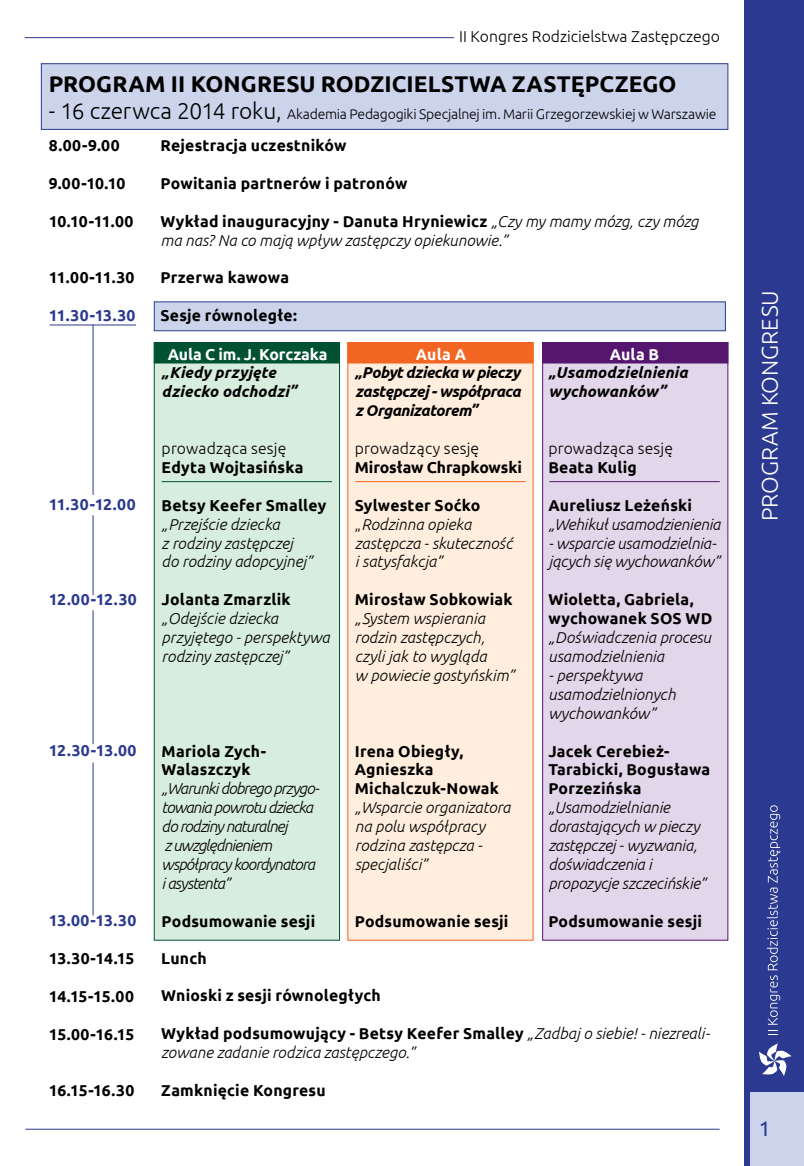
<style>
.page{position:relative;width:804px;height:1166px;background:#fff}
.page>*{position:absolute;margin:0;border:0;box-sizing:border-box;transform-origin:0 0}
.t1{font:700 22.75px "Ubuntu";letter-spacing:.005em;color:#000}
.t2{font:300 22.75px "Ubuntu";color:#fff}
.t3{font:21px "Ubuntu";color:#2b3990}
.t4{font:italic 300 15.75px/18.9px "Ubuntu";letter-spacing:-.005em;color:#000}
.t5{font:700 15.75px/18.9px "Ubuntu";letter-spacing:.015em;color:#000}
.t6{font:italic 700 15.75px/18.9px "Ubuntu";color:#000}
.t7{font:italic 300 15.75px/18.9px "Ubuntu";letter-spacing:-.05em;color:#000}
.t8{font:300 15.75px "Ubuntu";letter-spacing:.005em;color:#000}
.t9{font:700 15.75px "Ubuntu";letter-spacing:-.005em;color:#2b3990}
.t10{font:700 15.75px "Ubuntu";letter-spacing:.005em;color:#fff}
.t11{font:700 15.75px "Ubuntu";letter-spacing:-.005em;color:#000}
.t12{font:300 14px "Ubuntu";letter-spacing:-.015em;color:#000}
.s1{font-size:22.75px}
.s2{font-weight:700;font-style:normal}
.s3{font-style:normal}
</style>
<div class="page">
<div style="left:744px;top:0;width:60px;height:1166px;background:#2b3990"></div>
<hr style="left:25px;top:37px;width:429px;height:1px;background:#2b3990">
<hr style="left:25px;top:1129px;width:694px;height:1px;background:#2b3990">
<div style="left:750px;top:1092px;width:54px;height:74px;background:#ccd4ec"></div>
<svg style="left:759px;top:1043px;width:32px;height:33px"></svg>
<svg style="left:766px;top:805px;width:14px;height:230px"></svg>
<div style="left:154px;top:301px;width:571px;height:30px;background:#ccd4ec;border:1px solid #2b3990"></div>
<div style="left:347px;top:342px;width:186px;height:598px;background:#fed"></div>
<div style="left:542px;top:342px;width:186px;height:598px;background:#e2d6ea;border:1px solid #54166e"></div>
<div style="left:154px;top:342px;width:186px;height:598px;background:#d7eddd;border:1px solid #015233"></div>
<div style="left:41px;top:63px;width:687px;height:67px;background:#ccd4ec;border:1px solid #2b3990"></div>
<div style="left:347px;top:342px;width:186px;height:21px;background:#f26522"></div>
<div style="left:542px;top:342px;width:186px;height:21px;background:#54166e"></div>
<div style="left:154px;top:342px;width:186px;height:21px;background:#015233"></div>
<hr style="left:93px;top:325px;width:1px;height:170px;background:#2b3990">
<hr style="left:93px;top:515px;width:1px;height:80px;background:#2b3990">
<hr style="left:93px;top:610px;width:1px;height:134px;background:#2b3990">
<hr style="left:93px;top:762px;width:1px;height:153px;background:#2b3990">
<hr style="left:50px;top:324px;width:86px;height:1px;background:#2b3990">
<hr style="left:355px;top:481px;width:170px;height:1px;background:#f26522">
<hr style="left:162px;top:481px;width:170px;height:1px;background:#015233">
<hr style="left:549px;top:481px;width:170px;height:1px;background:#54166e">
<p class="t8" style="left:459px;top:27px;width:262px">II Kongres Rodzicielstwa Zastępczego</p>
<h1 class="t1" style="left:49px;top:70px;width:629px">PROGRAM II KONGRESU RODZICIELSTWA ZASTĘPCZEGO</h1>
<p class="t12" style="left:49px;top:105px;width:669px"><span class="s1">- 16 czerwca 2014 roku,</span> Akademia Pedagogiki Specjalnej im. Marii Grzegorzewskiej w Warszawie</p>
<p class="t5" style="left:49px;top:136px;width:72px">8.00-9.00</p>
<p class="t5" style="left:49px;top:174px;width:78px">9.00-10.10</p>
<p class="t5" style="left:49px;top:211px;width:86px">10.10-11.00</p>
<p class="t5" style="left:160px;top:136px;width:187px">Rejestracja uczestników</p>
<p class="t5" style="left:160px;top:174px;width:248px">Powitania partnerów i patronów</p>
<p class="t4" style="left:160px;top:211px;width:539px"><span class="s2">Wykład inauguracyjny - Danuta Hryniewicz</span> „Czy my mamy mózg, czy mózg ma nas? Na co mają wpływ zastępczy opiekunowie.”</p>
<p class="t5" style="left:160px;top:268px;width:130px">Przerwa kawowa</p>
<p class="t5" style="left:160px;top:306px;width:138px">Sesje równoległe:</p>
<p class="t10" style="left:416px;top:344px;width:52px">Aula A</p>
<p class="t6" style="left:355px;top:363px;width:167px;text-align:justify">„Pobyt dziecka w pieczy zastępczej - współpraca z Organizatorem”</p>
<p class="t8" style="left:355px;top:439px;width:126px">prowadzący sesję</p>
<p class="t11" style="left:355px;top:458px;width:169px">Mirosław Chrapkowski</p>
<p class="t4" style="left:355px;top:495px;width:159px"><span class="s2">Sylwester Soćko </span><span class="s3">„</span>Rodzinna opieka zastępcza - skuteczność i satysfakcja”</p>
<p class="t5" style="left:355px;top:590px;width:159px">Mirosław Sobkowiak</p>
<p class="t4" style="left:355px;top:609px;width:161px">„System wspierania rodzin zastępczych, czyli jak to wygląda<br>w powiecie gostyńskim”</p>
<p class="t5" style="left:49px;top:268px;width:87px">11.00-11.30</p>
<p class="t9" style="left:49px;top:306px;width:88px">11.30-13.30</p>
<p class="t10" style="left:168px;top:344px;width:161px">Aula C im. J. Korczaka</p>
<p class="t6" style="left:162px;top:363px;width:137px">„Kiedy przyjęte dziecko odchodzi”</p>
<p class="t10" style="left:609px;top:344px;width:51px">Aula B</p>
<p class="t6" style="left:548px;top:363px;width:141px">„Usamodzielnienia wychowanków”</p>
<p class="t8" style="left:162px;top:439px;width:126px">prowadząca sesję</p>
<p class="t5" style="left:162px;top:458px;width:143px">Edyta Wojtasińska</p>
<p class="t5" style="left:162px;top:495px;width:166px">Betsy Keefer Smalley</p>
<p class="t4" style="left:162px;top:514px;width:152px">„Przejście dziecka<br>z rodziny zastępczej do rodziny adopcyjnej”</p>
<p class="t5" style="left:162px;top:590px;width:130px">Jolanta Zmarzlik</p>
<p class="t4" style="left:162px;top:609px;width:170px">„Odejście dziecka przyjętego - perspektywa rodziny zastępczej”</p>
<p class="t8" style="left:548px;top:439px;width:126px">prowadząca sesję</p>
<p class="t5" style="left:548px;top:458px;width:90px">Beata Kulig</p>
<p class="t5" style="left:548px;top:495px;width:145px">Aureliusz Leżeński</p>
<p class="t4" style="left:548px;top:514px;width:174px">„Wehikuł usamodzienienia</p>
<p class="t4" style="left:548px;top:533px;width:173px">- wsparcie usamodzielnia&shy;jących się wychowanków”</p>
<p class="t5" style="left:548px;top:590px;width:165px">Wioletta, Gabriela, wychowanek SOS WD</p>
<p class="t4" style="left:548px;top:628px;width:164px">„Doświadczenia procesu usamodzielnienia</p>
<p class="t4" style="left:548px;top:665px;width:129px">- perspektywa usamodzielnionych wychowanków”</p>
<p class="t5" style="left:548px;top:741px;width:163px">Jacek Cerebież-<br>Tarabicki, Bogusława<br>Porzezińska</p>
<p class="t4" style="left:548px;top:798px;width:159px">„Usamodzielnianie dorastających w pieczy zastępczej - wyzwania, doświadczenia i propozycje szczecińskie”</p>
<p class="t5" style="left:548px;top:911px;width:155px">Podsumowanie sesji</p>
<p class="t9" style="left:49px;top:495px;width:88px">11.30-12.00</p>
<p class="t9" style="left:49px;top:590px;width:90px">12.00-12.30</p>
<p class="t5" style="left:162px;top:741px;width:106px">Mariola Zych-<br>Walaszczyk</p>
<p class="t7" style="left:162px;top:779px;width:159px">„Warunki dobrego przygo&shy;towania powrotu dziecka do rodziny naturalnej<br>z uwzględnieniem współpracy koordynatora i asystenta”</p>
<p class="t5" style="left:162px;top:911px;width:155px">Podsumowanie sesji</p>
<p class="t5" style="left:161px;top:948px;width:47px">Lunch</p>
<p class="t5" style="left:161px;top:986px;width:221px">Wnioski z sesji równoległych</p>
<p class="t4" style="left:161px;top:1024px;width:550px"><span class="s2">Wykład podsumowujący - Betsy Keefer Smalley</span> „Zadbaj o siebie! - niezreali&shy;zowane zadanie rodzica zastępczego.”</p>
<p class="t5" style="left:161px;top:1080px;width:166px">Zamknięcie Kongresu</p>
<p class="t5" style="left:355px;top:741px;width:146px">Irena Obiegły,<br>Agnieszka<br>Michalczuk-Nowak</p>
<p class="t4" style="left:355px;top:798px;width:157px">„Wsparcie organizatora na polu współpracy rodzina zastępcza - specjaliści”</p>
<p class="t9" style="left:49px;top:741px;width:89px">12.30-13.00</p>
<p class="t5" style="left:355px;top:911px;width:155px">Podsumowanie sesji</p>
<p class="t9" style="left:49px;top:911px;width:89px">13.00-13.30</p>
<p class="t5" style="left:49px;top:949px;width:87px">13.30-14.15</p>
<p class="t5" style="left:49px;top:986px;width:87px">14.15-15.00</p>
<p class="t5" style="left:49px;top:1024px;width:87px">15.00-16.15</p>
<p class="t5" style="left:49px;top:1081px;width:87px">16.15-16.30</p>
<h1 class="t2" style="left:756px;top:521px;width:233px;rotate:-90deg">PROGRAM KONGRESU</h1>
<h2 class="t3" style="left:758px;top:1116px;width:13px">1</h2>
</div>
